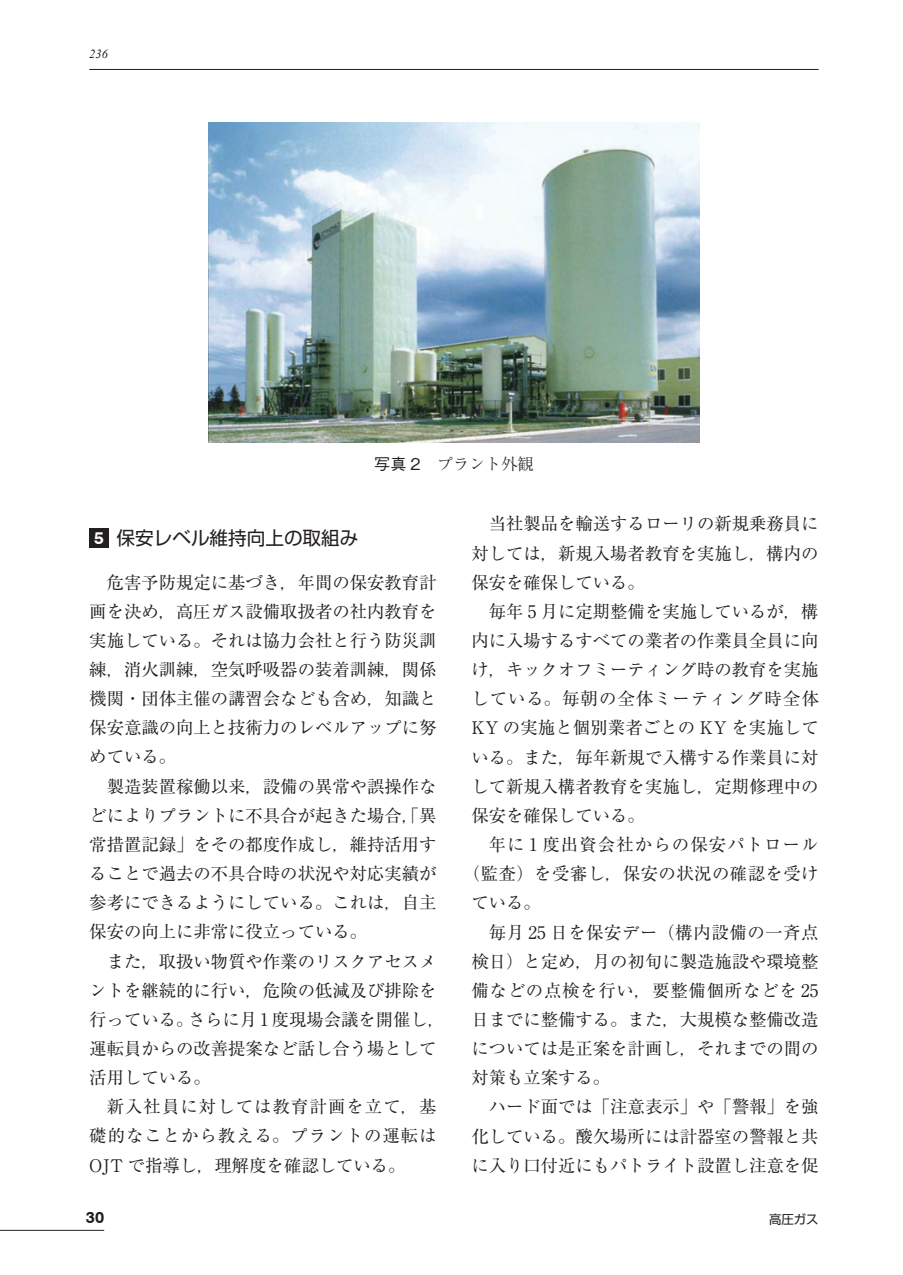
<style>
.page{position:relative;width:903px;height:1275px;background:#fff}
.page>*{position:absolute;margin:0;border:0;box-sizing:border-box;transform-origin:0 0}
.t1{font:18.55px "Shin Go Pro";color:#231f20}
.t2{font:17.32px/29.2px "Ryumin Pro";color:#231f20;text-align:justify}
.t3{font:17.32px "Ryumin Pro";letter-spacing:.025em;color:#231f20}
.t4{font:17.32px "Ryumin Pro";letter-spacing:.045em;color:#231f20}
.t5{font:17.32px "Ryumin Pro";letter-spacing:.035em;color:#231f20}
.t6{font:17.32px "Ryumin Pro";letter-spacing:.065em;color:#231f20}
.t7{font:300 16.1px "Ryumin Pro";color:#231f20}
.t8{font:700 16.1px "Swiss 721 BT";color:#231f20}
.t9{font:12.42px "Shin Go Pro";color:#231f20}
.t10{font:italic 12.42px "Times New Roman";color:#231f20}
.s1{font-family:"Gothic BBB Pro";font-weight:500}
.s2{font-family:"Swiss 721 BT";font-weight:700;font-size:17.32px;color:#fff}
</style>
<div class="page">
<hr style="left:0;top:1230px;width:104px;height:1px;background:#231f20">
<hr style="left:89px;top:69px;width:730px;height:1px;background:#231f20">
<div style="left:89px;top:528px;width:20px;height:20px;background:#231f20"></div>
<img style="left:208px;top:122px;width:492px;height:321px">
<p class="t10" style="left:89px;top:46px;width:20px">236</p>
<p class="t7" style="left:374px;top:451px;width:161px"><span class="s1">写真 2</span>　プラント外観</p>
<p class="t1" style="left:94px;top:523px;width:266px"><span class="s2">5</span> 保安レベル維持向上の取組み</p>
<p class="t2" style="left:89px;top:566px;width:349px;text-indent:17px">危害予防規定に基づき，年間の保安教育計画を決め，高圧ガス設備取扱者の社内教育を実施している。それは協力会社と行う防災訓練，消火訓練，空気呼吸器の装着訓練，関係機関・団体主催の講習会なども含め，知識と保安意識の向上と技術力のレベルアップに努めている。</p>
<p class="t2" style="left:89px;top:770px;width:349px;text-indent:17px">製造装置稼働以来，設備の異常や誤操作などによりプラントに不具合が起きた場合，「異常措置記録」をその都度作成し，維持活用することで過去の不具合時の状況や対応実績が参考にできるようにしている。これは，自主保安の向上に非常に役立っている。</p>
<p class="t2" style="left:89px;top:945px;width:357px;text-align:left;text-indent:17px">また，取扱い物質や作業のリスクアセスメントを継続的に行い，危険の低減及び排除を行っている。さらに月 1 度現場会議を開催し，運転員からの改善提案など話し合う場として活用している。</p>
<p class="t2" style="left:89px;top:1091px;width:349px;text-indent:17px">新入社員に対しては教育計画を立て，基礎的なことから教える。プラントの運転はOJT で指導し，理解度を確認している。</p>
<p class="t2" style="left:471px;top:508px;width:349px;text-indent:17px">当社製品を輸送するローリの新規乗務員に対しては，新規入場者教育を実施し，構内の保安を確保している。</p>
<p class="t2" style="left:471px;top:595px;width:349px;text-indent:17px">毎年 5 月に定期整備を実施しているが，構内に入場するすべての業者の作業員全員に向け，キックオフミーティング時の教育を実施している。毎朝の全体ミーティング時全体KY の実施と個別業者ごとの KY を実施している。また，毎年新規で入構する作業員に対して新規入構者教育を実施し，定期修理中の保安を確保している。</p>
<p class="t6" style="left:489px;top:831px;width:331px">年に 1 度出資会社からの保安パトロール</p>
<p class="t3" style="left:463px;top:860px;width:357px">（監査）を受審し，保安の状況の確認を受け</p>
<p class="t2" style="left:471px;top:887px;width:71px">ている。</p>
<p class="t5" style="left:489px;top:918px;width:331px">毎月 25 日を保安デー（構内設備の一斉点</p>
<p class="t2" style="left:471px;top:945px;width:349px">検日）と定め，月の初旬に製造施設や環境整</p>
<p class="t4" style="left:471px;top:977px;width:349px">備などの点検を行い，要整備個所などを 25</p>
<p class="t2" style="left:471px;top:1004px;width:349px">日までに整備する。また，大規模な整備改造</p>
<p class="t2" style="left:471px;top:1033px;width:349px">については是正案を計画し，それまでの間の</p>
<p class="t2" style="left:471px;top:1062px;width:140px">対策も立案する。</p>
<p class="t2" style="left:489px;top:1091px;width:331px">ハード面では「注意表示」や「警報」を強</p>
<p class="t2" style="left:471px;top:1120px;width:349px">化している。酸欠場所には計器室の警報と共</p>
<p class="t2" style="left:471px;top:1149px;width:349px">に入り口付近にもパトライト設置し注意を促</p>
<p class="t8" style="left:86px;top:1208px;width:20px">30</p>
<p class="t9" style="left:769px;top:1209px;width:51px">高圧ガス</p>
</div>
